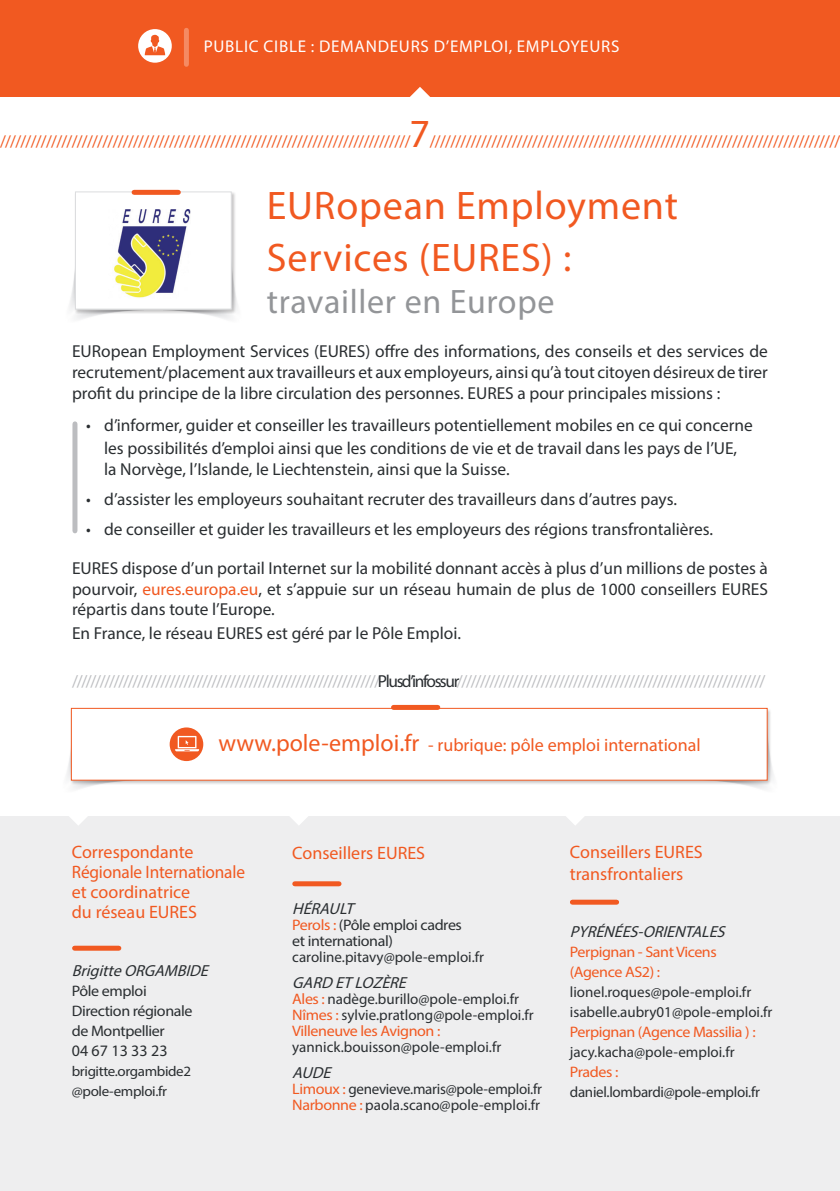
<style>
.page{position:relative;width:840px;height:1191px;background:#fff}
.page>*{position:absolute;margin:0;border:0;box-sizing:border-box;transform-origin:0 0}
.t1{font:40px "Myriad Pro";letter-spacing:.02em;color:#f15921}
.t2{font:34px "Myriad Pro";letter-spacing:.02em;color:#939598}
.t3{font:18px/21.6px "Myriad Pro";color:#f15921}
.t4{font:18px "Myriad Pro";color:#f15921;scale:.96 1}
.t5{font:17.4px/20.8px "Myriad Pro";color:#2a2e31;text-align:justify}
.t6{font:17.4px "Myriad Pro";color:#2a2e31;scale:.96 1}
.t7{font:17.4px "Myriad Pro";letter-spacing:-.075em;color:#bcbdc0}
.t8{font:17px "Myriad Pro";color:#f15921}
.t9{font:17px "Myriad Pro";letter-spacing:.045em;color:#fff}
.t10{font:italic 16px "Myriad Pro";color:#2a2e31}
.t11{font:16px "Myriad Pro";color:#2a2e31}
.t12{font:15.2px "Myriad Pro";letter-spacing:-.025em;color:#f15921;scale:1.05 1}
.t13{font:15.2px "Myriad Pro";letter-spacing:-.025em;color:#2a2e31;scale:1.05 1}
.t14{font:15px "Myriad Pro";color:#2a2e31}
.t15{font:15px "Myriad Pro";letter-spacing:-.02em;color:#2a2e31}
.t16{font:14.2px "Myriad Pro";letter-spacing:-.025em;color:#2a2e31;scale:1.05 1}
.s1{color:#f15921}
.s2{color:#2a2e31}
.s3{font-size:24px}
.s4{font-size:15.2px;color:#f15921}
</style>
<div class="page">
<div style="left:0;top:816px;width:839px;height:375px;background:#eeeeef"></div>
<div style="left:572px;top:899px;width:44px;height:5px;background:#f15921"></div>
<svg style="left:69px;top:816px;width:18px;height:9px"></svg>
<div style="left:294px;top:881px;width:45px;height:5px;background:#f15921"></div>
<svg style="left:290px;top:816px;width:18px;height:9px"></svg>
<svg style="left:566px;top:816px;width:18px;height:9px"></svg>
<div style="left:0;top:0;width:839px;height:96px;background:#f15921"></div>
<img style="left:70px;top:280px;width:32px;height:39px">
<div style="left:74px;top:191px;width:162px;height:123px;background:#231f20;opacity:.25"></div>
<div style="left:75px;top:191px;width:157px;height:118px;background:#fff;border:1px solid #dcdddf"></div>
<div style="left:134px;top:190px;width:44px;height:5px;background:#f15921"></div>
<svg style="left:404px;top:87px;width:31px;height:10px"></svg>
<svg style="left:138px;top:29px;width:34px;height:34px"></svg>
<svg style="left:145px;top:35px;width:20px;height:20px"></svg>
<div style="left:184px;top:30px;width:5px;height:34px;background:#f58a63"></div>
<div style="left:74px;top:945px;width:45px;height:5px;background:#f15921"></div>
<img style="left:114px;top:210px;width:76px;height:88px">
<div style="left:72px;top:424px;width:5px;height:107px;background:#bcbdc0"></div>
<img style="left:746px;top:719px;width:27px;height:70px">
<img style="left:67px;top:757px;width:27px;height:32px">
<div style="left:70px;top:708px;width:700px;height:77px;background:#231f20;opacity:.25"></div>
<div style="left:71px;top:708px;width:696px;height:72px;background:#fff;border:1px solid #f15921"></div>
<div style="left:393px;top:705px;width:44px;height:5px;background:#f15921"></div>
<svg style="left:169px;top:727px;width:34px;height:34px"></svg>
<svg style="left:175px;top:736px;width:24px;height:15px"></svg>
<p class="t9" style="left:203px;top:36px;width:417px">PUBLIC CIBLE : DEMANDEURS D’EMPLOI, EMPLOYEURS</p>
<p class="t1" style="left:409px;top:109px;width:22px">7</p>
<p class="t8" style="left:0;top:131px;width:412px">////////////////////////////////////////////////////////////////////////////////</p>
<p class="t8" style="left:429px;top:131px;width:412px">////////////////////////////////////////////////////////////////////////////////</p>
<p class="t1" style="left:266px;top:181px;width:412px">EURopean Employment</p>
<p class="t1" style="left:266px;top:233px;width:306px">Services (EURES) :</p>
<p class="t2" style="left:266px;top:281px;width:289px">travailler en Europe</p>
<p class="t5" style="left:72px;top:341px;width:697px">EURopean Employment Services (EURES) offre des informations, des conseils et des services de recrutement/placement aux travailleurs et aux employeurs, ainsi qu’à tout citoyen désireux de tirer profit du principe de la libre circulation des personnes. EURES a pour principales missions :</p>
<p class="t6" style="left:86px;top:414px;width:695px">• d’informer, guider et conseiller les travailleurs potentiellement mobiles en ce qui concerne</p>
<p class="t5" style="left:104px;top:437px;width:634px">les possibilités d’emploi ainsi que les conditions de vie et de travail dans les pays de l’UE, la Norvège, l’Islande, le Liechtenstein, ainsi que la Suisse.</p>
<p class="t6" style="left:86px;top:488px;width:616px">• d’assister les employeurs souhaitant recruter des travailleurs dans d’autres pays.</p>
<p class="t6" style="left:86px;top:518px;width:654px">• de conseiller et guider les travailleurs et les employeurs des régions transfrontalières.</p>
<p class="t5" style="left:72px;top:557px;width:697px">EURES dispose d’un portail Internet sur la mobilité donnant accès à plus d’un millions de postes à pourvoir, <span class="s1">eures.europa.eu</span>, et s’appuie sur un réseau humain de plus de 1000 conseillers EURES répartis dans toute l’Europe.</p>
<p class="t5" style="left:72px;top:622px;width:390px">En France, le réseau EURES est géré par le Pôle Emploi.</p>
<p class="t7" style="left:72px;top:670px;width:694px">////////////////////////////////////////////////////////////////// <span class="s2">Plus d’infos sur</span>//////////////////////////////////////////////////////////////////</p>
<p class="t3" style="left:218px;top:734px;width:483px"><span class="s3">www.pole-emploi.fr</span> - rubrique: pôle emploi international</p>
<p class="t3" style="left:72px;top:841px;width:123px">Correspondante</p>
<p class="t4" style="left:72px;top:860px;width:182px">Régionale Internationale</p>
<p class="t3" style="left:72px;top:881px;width:120px">et coordinatrice</p>
<p class="t3" style="left:72px;top:901px;width:127px">du réseau EURES</p>
<p class="t10" style="left:72px;top:960px;width:142px">BrigitteORGAMBIDE</p>
<p class="t13" style="left:72px;top:981px;width:73px">Pôle emploi</p>
<p class="t13" style="left:72px;top:1001px;width:116px">Direction régionale</p>
<p class="t13" style="left:72px;top:1021px;width:90px">de Montpellier</p>
<p class="t11" style="left:72px;top:1040px;width:97px">04 67 13 33 23</p>
<p class="t16" style="left:72px;top:1062px;width:115px">brigitte.orgambide2</p>
<p class="t16" style="left:72px;top:1082px;width:92px">@pole-emploi.fr</p>
<p class="t3" style="left:292px;top:842px;width:134px">Conseillers EURES</p>
<p class="t10" style="left:292px;top:898px;width:67px">HÉRAULT</p>
<p class="t13" style="left:292px;top:915px;width:163px"><span class="s1">Perols :</span> (Pôle emploi cadres</p>
<p class="t13" style="left:292px;top:931px;width:97px">et international)</p>
<p class="t14" style="left:292px;top:947px;width:193px">caroline.pitavy@pole-emploi.fr</p>
<p class="t10" style="left:292px;top:972px;width:120px">GARD ETLOZÈRE</p>
<p class="t14" style="left:292px;top:989px;width:228px"><span class="s4">Ales :</span> nadège.burillo@pole-emploi.fr</p>
<p class="t14" style="left:292px;top:1005px;width:243px"><span class="s4">Nîmes :</span> sylvie.pratlong@pole-emploi.fr</p>
<p class="t12" style="left:292px;top:1021px;width:142px">Villeneuve les Avignon :</p>
<p class="t14" style="left:292px;top:1037px;width:210px">yannick.bouisson@pole-emploi.fr</p>
<p class="t10" style="left:292px;top:1062px;width:45px">AUDE</p>
<p class="t15" style="left:292px;top:1079px;width:251px"><span class="s4">Limoux :</span> genevieve.maris@pole-emploi.fr</p>
<p class="t14" style="left:292px;top:1095px;width:249px"><span class="s4">Narbonne :</span> paola.scano@pole-emploi.fr</p>
<p class="t3" style="left:569px;top:841px;width:134px">Conseillers EURES transfrontaliers</p>
<p class="t10" style="left:569px;top:922px;width:161px">PYRÉNÉES-ORIENTALES</p>
<p class="t12" style="left:569px;top:942px;width:141px">Perpignan - Sant Vicens</p>
<p class="t12" style="left:569px;top:962px;width:87px">(Agence AS2) :</p>
<p class="t14" style="left:569px;top:983px;width:183px">lionel.roques@pole-emploi.fr</p>
<p class="t14" style="left:569px;top:1003px;width:204px">isabelle.aubry01@pole-emploi.fr</p>
<p class="t12" style="left:569px;top:1022px;width:178px">Perpignan (Agence Massilia ) :</p>
<p class="t14" style="left:569px;top:1043px;width:166px">jacy.kacha@pole-emploi.fr</p>
<p class="t12" style="left:569px;top:1062px;width:48px">Prades :</p>
<p class="t15" style="left:569px;top:1083px;width:192px">daniel.lombardi@pole-emploi.fr</p>
</div>
